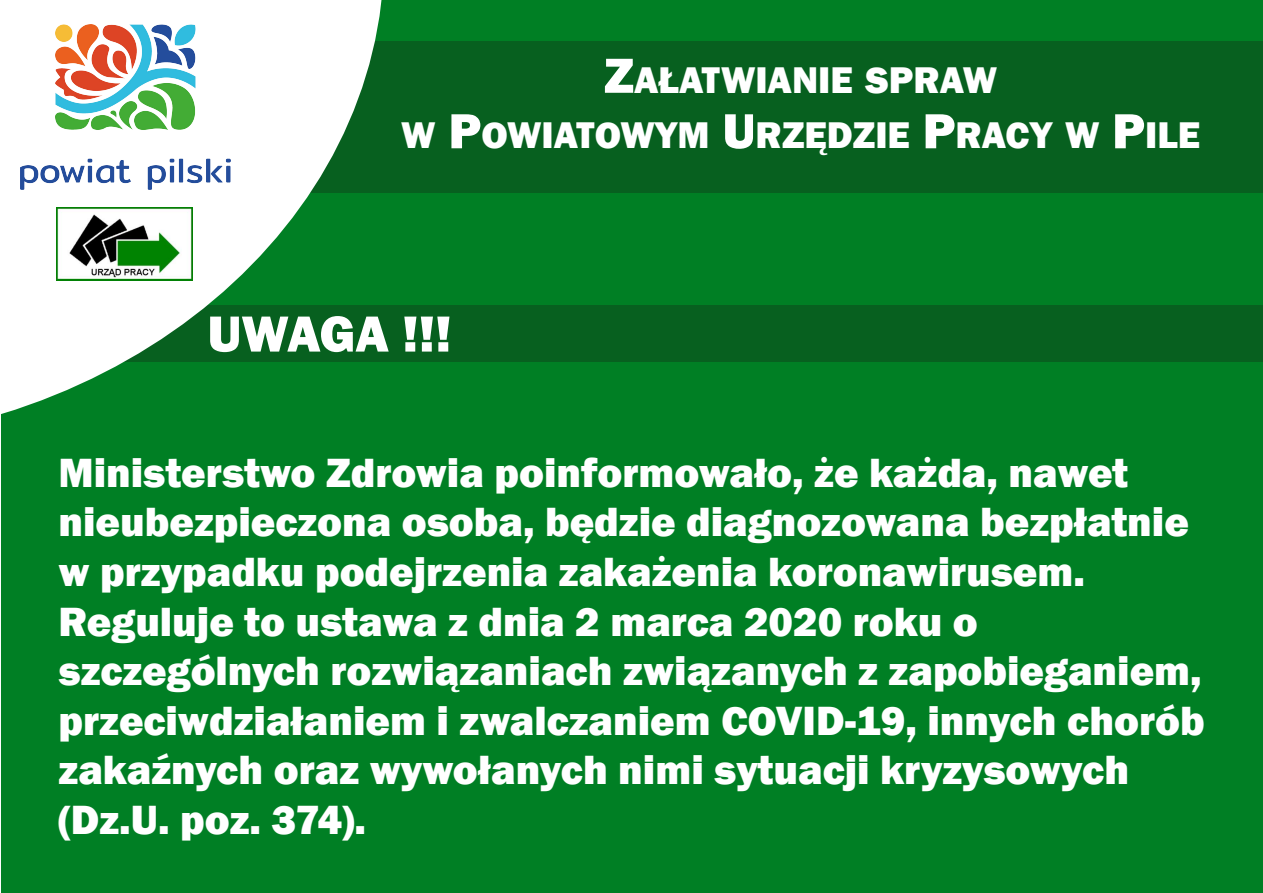
<style>
.page{position:relative;width:1263px;height:893px;background:#fff}
.page>*{position:absolute;margin:0;border:0;box-sizing:border-box;transform-origin:0 0}
.t1{font:800 52.5px "Franklin Gothic";letter-spacing:-.01em;color:#fff}
.t2{font:800 42px/49.5px "Franklin Gothic";color:#fff}
.t3{font:800 38.25px/55.5px "Franklin Gothic";color:#fff;text-align:center}
.s1{font-size:51px}
</style>
<div class="page">
<div style="left:1px;top:0;width:1262px;height:893px;background:#007f24"></div>
<div style="left:240px;top:41px;width:1023px;height:152px;background:#07601f"></div>
<div style="left:24px;top:305px;width:1239px;height:56px;background:#07601f"></div>
<svg style="left:1px;top:0;width:385px;height:445px"></svg>
<img style="left:57px;top:207px;width:135px;height:74px">
<img style="left:21px;top:25px;width:210px;height:165px">
<p class="t3" style="left:401px;top:52px;width:800px"><span class="s1">Z</span>AŁATWIANIE SPRAW<br>W <span class="s1">P</span>OWIATOWYM <span class="s1">U</span>RZĘDZIE <span class="s1">P</span>RACY W <span class="s1">P</span>ILE</p>
<p class="t1" style="left:207px;top:303px;width:246px">UWAGA !!!</p>
<p class="t2" style="left:59px;top:448px;width:1148px">Ministerstwo Zdrowia poinformowało, że każda, nawet nieubezpieczona osoba, będzie diagnozowana bezpłatnie w przypadku podejrzenia zakażenia koronawirusem.<br>Reguluje to ustawa z dnia 2 marca 2020 roku o szczególnych rozwiązaniach związanych z zapobieganiem, przeciwdziałaniem i zwalczaniem COVID-19, innych chorób zakaźnych oraz wywołanych nimi sytuacji kryzysowych (Dz.U. poz. 374).</p>
</div>
